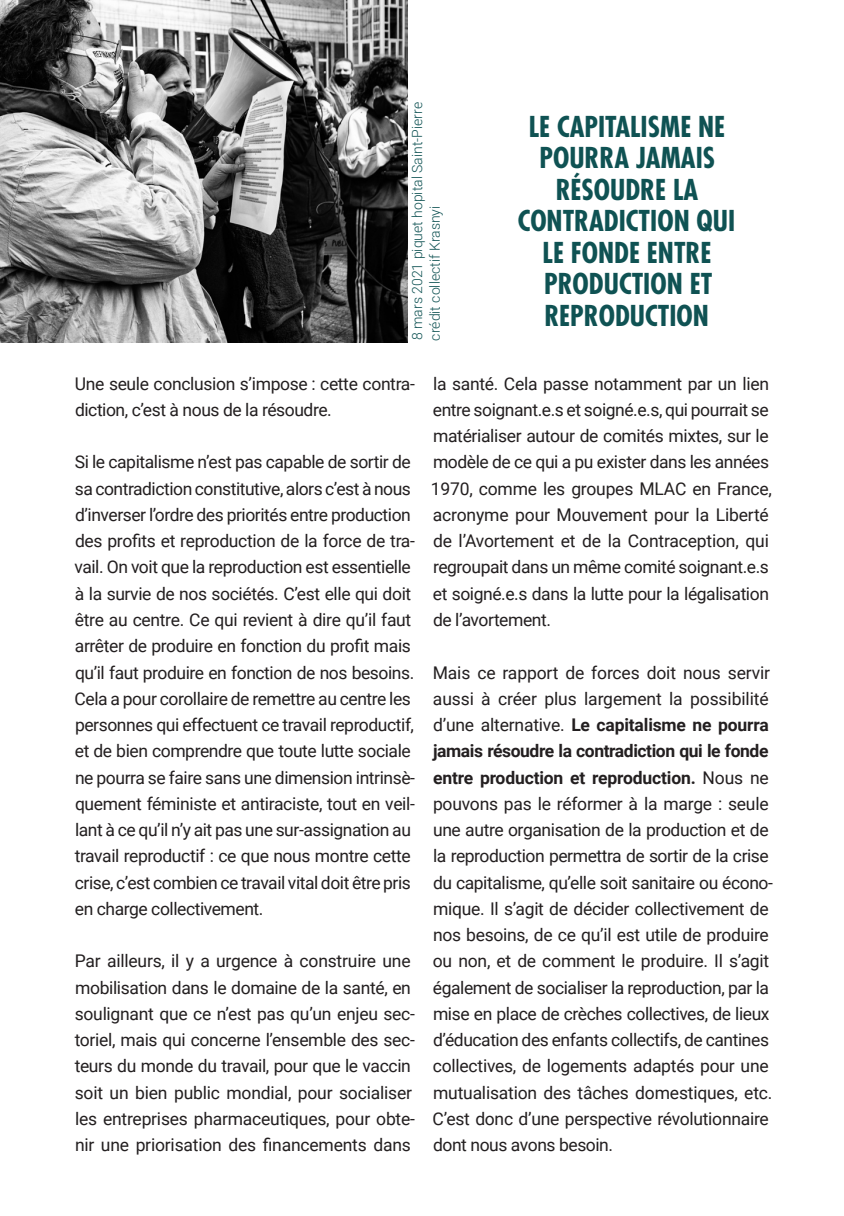
<style>
.page{position:relative;width:844px;height:1216px;background:#fff}
.page>*{position:absolute;margin:0;border:0;box-sizing:border-box;transform-origin:0 0}
.Texte_courante{font:700 condensed 28px/31.5px "Futura Std";color:#0f5253;text-align:center}
.Texte_courante-2{font:17.5px/26.2px "Roboto";letter-spacing:-.025em;color:#231f20}
.crédit_photo{font:300 14px "Roboto";color:#0f5253}
.s1{font-weight:700}
</style>
<div class="page">
<img style="left:0;top:0;width:407px;height:342px">
<hr style="left:843px;top:0;width:1px;height:1215px;background:#0f5253">
<p class="crédit_photo" style="left:407px;top:340px;width:239px;rotate:-90deg">8 mars 2021 piquet hopital Saint-Pierre</p>
<p class="Texte_courante-2" style="left:75px;top:369px;width:341px">Une seule conclusion s’impose : cette contra&shy;diction, c’est à nous de la résoudre.</p>
<p class="Texte_courante-2" style="left:74px;top:448px;width:342px">Si le capitalisme n’est pas capable de sortir de sa contradiction constitutive, alors c’est à nous d’inverser l’ordre des priorités entre production des profits et reproduction de la force de tra&shy;vail. On voit que la reproduction est essentielle à la survie de nos sociétés. C’est elle qui doit être au centre. Ce qui revient à dire qu’il faut arrêter de produire en fonction du profit mais qu’il faut produire en fonction de nos besoins.<br>Cela a pour corollaire de remettre au centre les personnes qui effectuent ce travail reproductif, et de bien comprendre que toute lutte sociale ne pourra se faire sans une dimension intrinsè&shy;quement féministe et antiraciste, tout en veil&shy;lant à ce qu’il n’y ait pas une sur-assignation au travail reproductif : ce que nous montre cette crise, c’est combien ce travail vital doit être pris en charge collectivement.</p>
<p class="Texte_courante-2" style="left:75px;top:947px;width:341px">Par ailleurs, il y a urgence à construire une mobilisation dans le domaine de la santé, en soulignant que ce n’est pas qu’un enjeu sec&shy;toriel, mais qui concerne l’ensemble des sec&shy;teurs du monde du travail, pour que le vaccin soit un bien public mondial, pour socialiser les entreprises pharmaceutiques, pour obte&shy;nir une priorisation des financements dans</p>
<p class="Texte_courante" style="left:517px;top:111px;width:219px">LE CAPITALISME NE<br>POURRA JAMAIS<br>RÉSOUDRE LA<br>CONTRADICTION QUI<br>LE FONDE ENTRE<br>PRODUCTION ET<br>REPRODUCTION</p>
<p class="crédit_photo" style="left:425px;top:340px;width:136px;rotate:-90deg">crédit collectif Krasnyi</p>
<p class="Texte_courante-2" style="left:431px;top:369px;width:342px">la santé. Cela passe notamment par un lien entre soignant.e.s et soigné.e.s, qui pourrait se matérialiser autour de comités mixtes, sur le modèle de ce qui a pu exister dans les années 1970, comme les groupes MLAC en France, acronyme pour Mouvement pour la Liberté de l’Avortement et de la Contraception, qui regroupait dans un même comité soignant.e.s et soigné.e.s dans la lutte pour la légalisation de l’avortement.</p>
<p class="Texte_courante-2" style="left:432px;top:658px;width:342px">Mais ce rapport de forces doit nous servir aussi à créer plus largement la possibilité d’une alternative. <span class="s1">Le capitalisme ne pourra jamais résoudre la contradiction qui le fonde entre production et reproduction.</span> Nous ne pouvons pas le réformer à la marge : seule une autre organisation de la production et de la reproduction permettra de sortir de la crise du capitalisme, qu’elle soit sanitaire ou écono&shy;mique. Il s’agit de décider collectivement de nos besoins, de ce qu’il est utile de produire ou non, et de comment le produire. Il s’agit également de socialiser la reproduction, par la mise en place de crèches collectives, de lieux d’éducation des enfants collectifs, de cantines collectives, de logements adaptés pour une mutualisation des tâches domestiques, etc.<br>C’est donc d’une perspective révolutionnaire dont nous avons besoin.</p>
</div>
